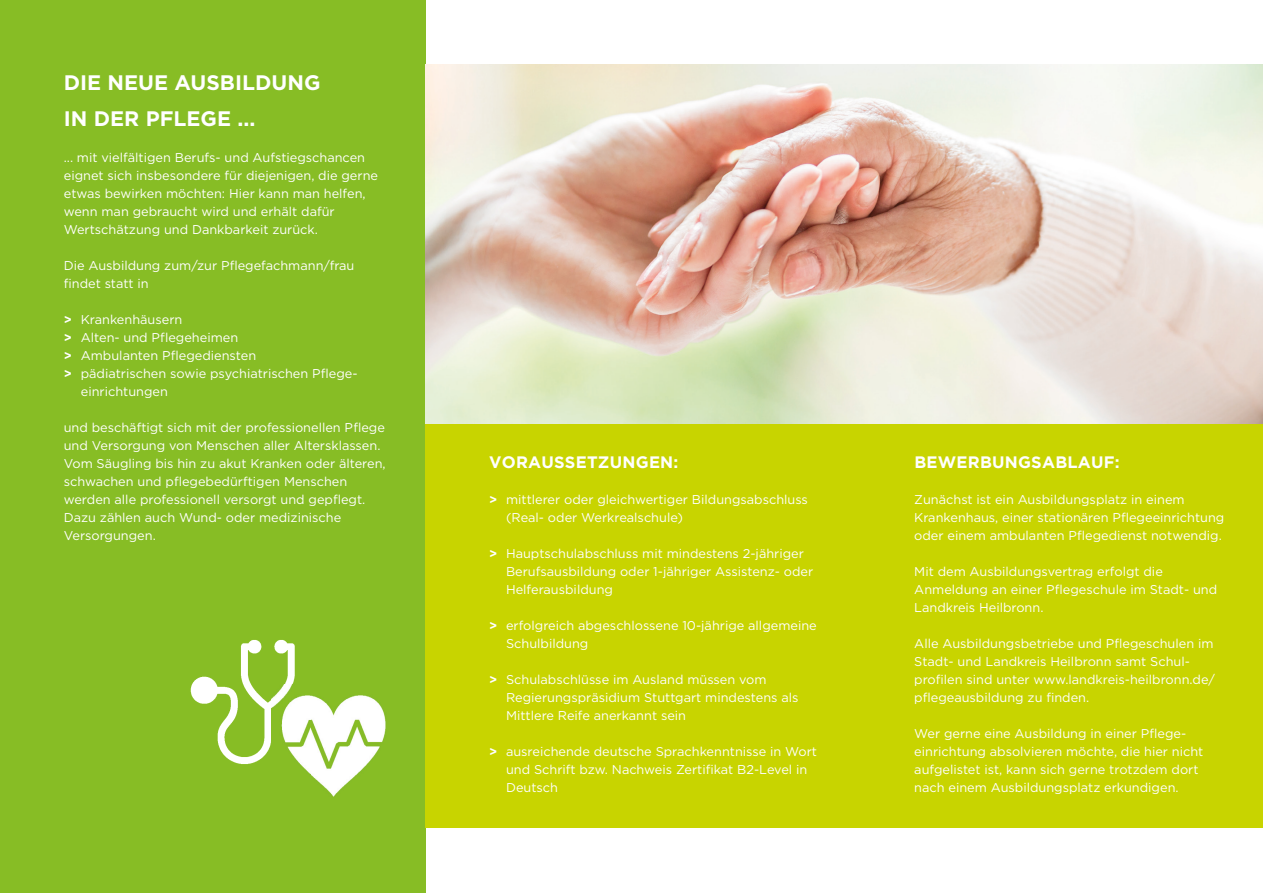
<style>
.page{position:relative;width:1263px;height:893px;background:#fff}
.page>*{position:absolute;margin:0;border:0;box-sizing:border-box;transform-origin:0 0}
.t1{font:700 21px/36px "Gotham";color:#fff}
.t2{font:700 16.5px "Gotham";letter-spacing:.015em;color:#fff}
.t3{font:12.75px/18px "Gotham";color:#fff}
.s1{font-weight:700}
</style>
<div class="page">
<div style="left:0;top:0;width:425px;height:893px;background:#87bd25"></div>
<div style="left:425px;top:424px;width:838px;height:404px;background:#c8d400"></div>
<img style="left:425px;top:65px;width:838px;height:359px">
<img style="left:190px;top:640px;width:105px;height:124px">
<img style="left:310px;top:695px;width:76px;height:102px">
<img style="left:272px;top:684px;width:38px;height:90px">
<h1 class="t1" style="left:64px;top:64px;width:258px">DIE NEUE AUSBILDUNG<br>IN DER PFLEGE ...</h1>
<p class="t3" style="left:64px;top:148px;width:316px">... mit vielfältigen Berufs- und Aufstiegschancen eignet sich insbesondere für diejenigen, die gerne etwas bewirken möchten: Hier kann man helfen, wenn man gebraucht wird und erhält dafür Wertschätzung und Dankbarkeit zurück.</p>
<p class="t3" style="left:64px;top:256px;width:292px">Die Ausbildung zum/zur Pflegefachmann/frau findet statt in</p>
<p class="t3" style="left:64px;top:310px;width:120px"><span class="s1">&gt;</span> Krankenhäusern</p>
<p class="t3" style="left:64px;top:328px;width:176px"><span class="s1">&gt;</span> Alten- und Pflegeheimen</p>
<p class="t3" style="left:64px;top:346px;width:194px"><span class="s1">&gt;</span> Ambulanten Pflegediensten</p>
<p class="t3" style="left:64px;top:364px;width:295px"><span class="s1">&gt;</span> pädiatrischen sowie psychiatrischen Pflege-</p>
<p class="t3" style="left:81px;top:382px;width:89px">einrichtungen</p>
<p class="t3" style="left:64px;top:418px;width:323px">und beschäftigt sich mit der professionellen Pflege und Versorgung von Menschen aller Altersklassen.<br>Vom Säugling bis hin zu akut Kranken oder älteren, schwachen und pflegebedürftigen Menschen werden alle professionell versorgt und gepflegt.<br>Dazu zählen auch Wund- oder medizinische Versorgungen.</p>
<p class="t2" style="left:489px;top:453px;width:191px">VORAUSSETZUNGEN:</p>
<p class="t3" style="left:506px;top:490px;width:303px;text-indent:-17px"><span class="s1">&gt;</span> mittlerer oder gleichwertiger Bildungsabschluss (Real- oder Werkrealschule)</p>
<p class="t3" style="left:506px;top:544px;width:309px;text-indent:-17px"><span class="s1">&gt;</span> Hauptschulabschluss mit mindestens 2-jähriger<br>Berufsausbildung oder 1-jähriger Assistenz- oder<br>Helferausbildung</p>
<p class="t3" style="left:506px;top:616px;width:312px;text-indent:-17px"><span class="s1">&gt;</span> erfolgreich abgeschlossene 10-jährige allgemeine<br>Schulbildung</p>
<p class="t3" style="left:506px;top:670px;width:294px;text-indent:-17px"><span class="s1">&gt;</span> Schulabschlüsse im Ausland müssen vom<br>Regierungspräsidium Stuttgart mindestens als<br>Mittlere Reife anerkannt sein</p>
<p class="t3" style="left:506px;top:742px;width:312px;text-indent:-17px"><span class="s1">&gt;</span> ausreichende deutsche Sprachkenntnisse in Wort und Schrift bzw. Nachweis Zertifikat B2-Level in<br>Deutsch</p>
<p class="t2" style="left:914px;top:453px;width:207px">BEWERBUNGSABLAUF:</p>
<p class="t3" style="left:914px;top:490px;width:312px">Zunächst ist ein Ausbildungsplatz in einem<br>Krankenhaus, einer stationären Pflegeeinrichtung oder einem ambulanten Pflegedienst notwendig.</p>
<p class="t3" style="left:914px;top:562px;width:304px">Mit dem Ausbildungsvertrag erfolgt die<br>Anmeldung an einer Pflegeschule im Stadt- und<br>Landkreis Heilbronn.</p>
<p class="t3" style="left:914px;top:634px;width:302px">Alle Ausbildungsbetriebe und Pflegeschulen im Stadt- und Landkreis Heilbronn samt Schul&shy;profilen sind unter www.landkreis-heilbronn.de/ pflegeausbildung zu finden.</p>
<p class="t3" style="left:914px;top:724px;width:291px">Wer gerne eine Ausbildung in einer Pflege&shy;einrichtung absolvieren möchte, die hier nicht aufgelistet ist, kann sich gerne trotzdem dort nach einem Ausbildungsplatz erkundigen.</p>
</div>
